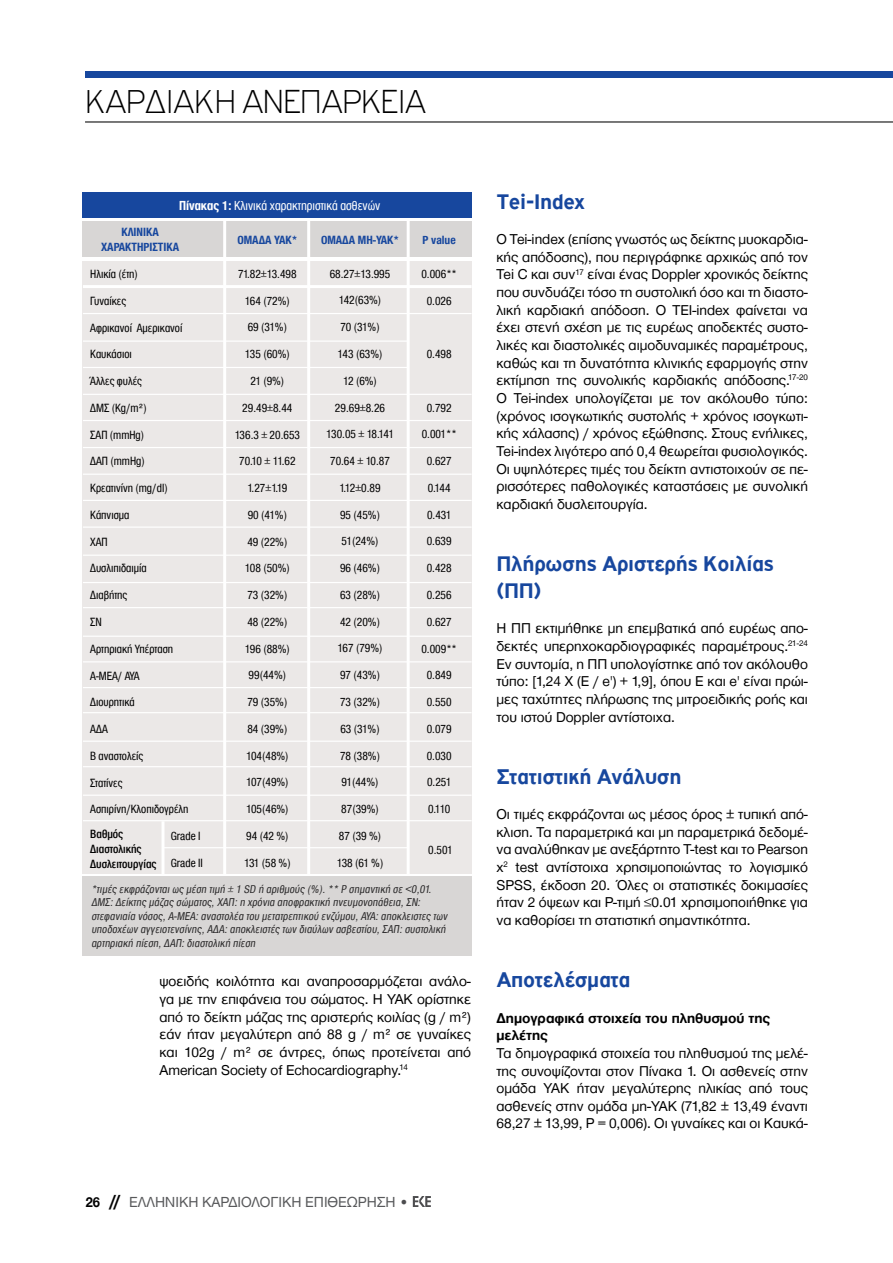
<style>
.page{position:relative;width:893px;height:1263px;background:#fff}
.page>*{position:absolute;margin:0;border:0;box-sizing:border-box;transform-origin:0 0}
.t1{font:100 35.25px "PF Highway Gothic";letter-spacing:-.01em;color:#000}
.t2{font:700 22.5px/27px "PF Highway Gothic";letter-spacing:-.015em;color:#17479e}
.t3{font:15px "Helvetica Neue Greek";color:#58595b}
.t4{font:14.7px/17.7px "Helvetica Neue Greek";color:#000;text-align:justify}
.t5{font:700 14.7px/17.7px "Helvetica Neue Greek";color:#000}
.t6{font:condensed 13.5px "Helvetica Neue Greek";color:#fff}
.t7{font:condensed 12.3px/26.7px "Helvetica Neue Greek";color:#000;text-align:center}
.t8{font:700 condensed 12.3px/14.7px "Helvetica Neue Greek";color:#17479e;text-align:center}
.t9{font:500 condensed 12.3px/14.7px "Helvetica Neue Greek";color:#000}
.t10{font:italic condensed 11.7px/13.5px "Helvetica Neue Greek";letter-spacing:.02em;color:#292829}
.s1{font-weight:700}
.s2{font-weight:700;color:#000}
.s3{font-family:"Futura TGR";font-weight:700;font-size:16.5px;color:#000}
.s4{color:#4d4d4f}
</style>
<div class="page">
<svg style="left:413px;top:1196px;width:18px;height:11px"></svg>
<hr style="left:85px;top:121px;width:808px;height:1px;background:#000">
<div style="left:85px;top:72px;width:808px;height:6px;background:#17479e"></div>
<div style="left:82px;top:221px;width:390px;height:36px;background:#d8d6d5"></div>
<div style="left:82px;top:261px;width:390px;height:613px;background:#ebe8e7"></div>
<div style="left:82px;top:193px;width:390px;height:25px;background:#17479e"></div>
<hr style="left:307px;top:221px;width:3px;height:654px;background:#fff">
<hr style="left:223px;top:221px;width:3px;height:654px;background:#fff">
<hr style="left:162px;top:821px;width:3px;height:54px;background:#fff">
<hr style="left:407px;top:221px;width:3px;height:654px;background:#fff">
<div style="left:82px;top:876px;width:390px;height:80px;background:#d8d6d5"></div>
<hr style="left:83px;top:285px;width:389px;height:3px;background:#fff">
<hr style="left:83px;top:367px;width:325px;height:1px;background:#fff">
<hr style="left:83px;top:313px;width:389px;height:1px;background:#fff">
<hr style="left:83px;top:340px;width:325px;height:2px;background:#fff">
<hr style="left:83px;top:394px;width:389px;height:1px;background:#fff">
<hr style="left:83px;top:420px;width:389px;height:1px;background:#fff">
<hr style="left:83px;top:447px;width:389px;height:1px;background:#fff">
<hr style="left:83px;top:474px;width:389px;height:1px;background:#fff">
<hr style="left:83px;top:500px;width:389px;height:1px;background:#fff">
<hr style="left:83px;top:526px;width:389px;height:2px;background:#fff">
<hr style="left:83px;top:555px;width:389px;height:1px;background:#fff">
<hr style="left:83px;top:582px;width:389px;height:1px;background:#fff">
<hr style="left:83px;top:607px;width:389px;height:1px;background:#fff">
<hr style="left:83px;top:636px;width:389px;height:1px;background:#fff">
<hr style="left:83px;top:661px;width:389px;height:1px;background:#fff">
<hr style="left:83px;top:687px;width:389px;height:1px;background:#fff">
<hr style="left:83px;top:712px;width:389px;height:1px;background:#fff">
<hr style="left:83px;top:740px;width:389px;height:2px;background:#fff">
<hr style="left:83px;top:766px;width:389px;height:1px;background:#fff">
<hr style="left:83px;top:794px;width:389px;height:2px;background:#fff">
<hr style="left:83px;top:820px;width:389px;height:1px;background:#fff">
<hr style="left:163px;top:847px;width:244px;height:1px;background:#fff">
<h1 class="t1" style="left:85px;top:84px;width:343px">ΚΑΡΔΙΑΚΗ ΑΝΕΠΑΡΚΕΙΑ</h1>
<p class="t6" style="left:179px;top:199px;width:203px"><span class="s1">Πίνακας 1:</span> Κλινικά χαρακτηριστικά ασθενών</p>
<p class="t8" style="left:101px;top:224px;width:79px">Κλινικά χαρακτηριστικά</p>
<p class="t8" style="left:237px;top:232px;width:61px">Ομάδα ΥΑΚ*</p>
<p class="t8" style="left:321px;top:232px;width:79px">Ομάδα μη-ΥΑΚ*</p>
<p class="t8" style="left:423px;top:232px;width:35px">P value</p>
<p class="t7" style="left:90px;top:260px;width:49px">Ηλικία (έτη)</p>
<p class="t7" style="left:90px;top:287px;width:38px">Γυναίκες</p>
<p class="t7" style="left:90px;top:314px;width:94px">Αφρικανοί Αμερικανοί</p>
<p class="t7" style="left:90px;top:341px;width:43px">Καυκάσιοι</p>
<p class="t7" style="left:90px;top:368px;width:53px">Άλλες φυλές</p>
<p class="t7" style="left:90px;top:394px;width:58px">ΔΜΣ (Kg/m²)</p>
<p class="t7" style="left:90px;top:421px;width:55px">ΣΑΠ (mmHg)</p>
<p class="t7" style="left:90px;top:448px;width:56px">ΔΑΠ (mmHg)</p>
<p class="t7" style="left:90px;top:475px;width:79px">Κρεατινίνη (mg/dl)</p>
<p class="t7" style="left:90px;top:501px;width:41px">Κάπνισμα</p>
<p class="t7" style="left:90px;top:528px;width:19px">ΧΑΠ</p>
<p class="t7" style="left:90px;top:555px;width:58px">Δυσλιπιδαιμία</p>
<p class="t7" style="left:90px;top:582px;width:39px">Διαβήτης</p>
<p class="t7" style="left:90px;top:608px;width:13px">ΣΝ</p>
<p class="t7" style="left:90px;top:635px;width:84px">Αρτηριακή Υπέρταση</p>
<p class="t7" style="left:90px;top:662px;width:51px">Α-ΜΕΑ/ ΑΥΑ</p>
<p class="t7" style="left:90px;top:689px;width:46px">Διουρητικά</p>
<p class="t7" style="left:90px;top:716px;width:19px">ΑΔΑ</p>
<p class="t7" style="left:90px;top:742px;width:55px">Β αναστολείς</p>
<p class="t7" style="left:90px;top:769px;width:34px">Στατίνες</p>
<p class="t7" style="left:90px;top:796px;width:100px">Ασπιρίνη/Κλοπιδογρέλη</p>
<p class="t7" style="left:171px;top:822px;width:31px">Grade I</p>
<p class="t7" style="left:171px;top:849px;width:34px">Grade II</p>
<p class="t9" style="left:90px;top:827px;width:68px">Βαθμός<br>Διαστολικής<br>Δυσλειτουργίας</p>
<p class="t7" style="left:235px;top:260px;width:67px">71.82±13.498<br>164 (72%)<br>69 (31%)<br>135 (60%)<br>21 (9%)<br>29.49±8.44<br>136.3 ± 20.653<br>70.10 ± 11.62<br>1.27±1.19<br>90 (41%)<br>49 (22%)<br>108 (50%)<br>73 (32%)<br>48 (22%)<br>196 (88%)<br>99(44%)<br>79 (35%)<br>84 (39%)<br>104(48%)<br>107(49%)<br>105(46%)<br>94 (42 %)<br>131 (58 %)</p>
<p class="t7" style="left:326px;top:260px;width:69px">68.27±13.995<br>142(63%)<br>70 (31%)<br>143 (63%)<br>12 (6%)<br>29.69±8.26<br>130.05 ± 18.141<br>70.64 ± 10.87<br>1.12±0.89<br>95 (45%)<br>51(24%)<br>96 (46%)<br>63 (28%)<br>42 (20%)<br>167 (79%)<br>97 (43%)<br>73 (32%)<br>63 (31%)<br>78 (38%)<br>91(44%)<br>87(39%)<br>87 (39 %)<br>138 (61 %)</p>
<p class="t7" style="left:421px;top:260px;width:37px">0.006**<br>0.026</p>
<p class="t7" style="left:427px;top:341px;width:26px">0.498</p>
<p class="t7" style="left:421px;top:394px;width:37px">0.792<br>0.001**<br>0.627<br>0.144<br>0.431<br>0.639<br>0.428<br>0.256<br>0.627<br>0.009**<br>0.849<br>0.550<br>0.079<br>0.030<br>0.251<br>0.110</p>
<p class="t7" style="left:428px;top:836px;width:26px">0.501</p>
<p class="t10" style="left:91px;top:882px;width:359px">*τιμές εκφράζονται ως μέση τιμή ± 1 SD ή αριθμούς (%). ** Ρ σημαντική σε &lt;0,01.<br>ΔΜΣ: Δείκτης μάζας σώματος, ΧΑΠ: η χρόνια αποφρακτική πνευμονοπάθεια, ΣΝ: στεφανιαία νόσος, Α-ΜΕΑ: αναστολέα του μετατρεπτικού ενζύμου, ΑΥΑ: αποκλειστες των υποδοχέων αγγειοτενσίνης, ΑΔΑ: αποκλειστές των διαύλων ασβεστίου, ΣΑΠ: συστολική αρτηριακή πίεση, ΔΑΠ: διαστολική πίεση</p>
<p class="t4" style="left:159px;top:973px;width:313px">ψοειδής κοιλότητα και αναπροσαρμόζεται ανάλο&shy;γα με την επιφάνεια του σώματος. Η ΥΑΚ ορίστηκε από το δείκτη μάζας της αριστερής κοιλίας (g / m²) εάν ήταν μεγαλύτερη από 88 g / m² σε γυναίκες και 102g / m² σε άντρες, όπως προτείνεται από American Society of Echocardiography.<sup>14</sup></p>
<p class="t3" style="left:86px;top:1194px;width:324px"><span class="s2">26</span> <span class="s3">//</span> EΛΛΗΝΙΚΗ ΚΑΡΔΙΟΛΟΓΙΚΗ ΕΠΙΘΕΩΡΗΣΗ <span class="s4">•</span></p>
<h2 class="t2" style="left:496px;top:188px;width:90px">Tei-Index</h2>
<p class="t4" style="left:496px;top:230px;width:313px">Ο Tei-index (επίσης γνωστός ως δείκτης μυοκαρδια&shy;κής απόδοσης), που περιγράφηκε αρχικώς από τον Tei C και συν<sup>17</sup> είναι ένας Doppler χρονικός δείκτης που συνδυάζει τόσο τη συστολική όσο και τη διαστο&shy;λική καρδιακή απόδοση. Ο ΤΕΙ-index φαίνεται να έχει στενή σχέση με τις ευρέως αποδεκτές συστο&shy;λικές και διαστολικές αιμοδυναμικές παραμέτρους, καθώς και τη δυνατότητα κλινικής εφαρμογής στην εκτίμηση της συνολικής καρδιακής απόδοσης.<sup>17-20<br></sup>Ο Tei-index υπολογίζεται με τον ακόλουθο τύπο: (χρόνος ισογκωτικής συστολής + χρόνος ισογκωτι&shy;κής χάλασης) / χρόνος εξώθησης. Στους ενήλικες, Tei-index λιγότερο από 0,4 θεωρείται φυσιολογικός.<br>Οι υψηλότερες τιμές του δείκτη αντιστοιχούν σε πε&shy;ρισσότερες παθολογικές καταστάσεις με συνολική καρδιακή δυσλειτουργία.</p>
<h2 class="t2" style="left:496px;top:550px;width:279px">Πλήρωσης Αριστερής Κοιλίας (ΠΠ)</h2>
<p class="t4" style="left:496px;top:620px;width:313px">Η ΠΠ εκτιμήθηκε μη επεμβατικά από ευρέως απο&shy;δεκτές υπερηχοκαρδιογραφικές παραμέτρους.<sup>21-24<br></sup>Εν συντομία, η ΠΠ υπολογίστηκε από τον ακόλουθο τύπο: [1,24 × (Ε / e') + 1,9], όπου Ε και e' είναι πρώι&shy;μες ταχύτητες πλήρωσης της μιτροειδικής ροής και του ιστού Doppler αντίστοιχα.</p>
<h2 class="t2" style="left:496px;top:763px;width:187px">Στατιστική Ανάλυση</h2>
<p class="t4" style="left:496px;top:805px;width:313px">Οι τιμές εκφράζονται ως μέσος όρος ± τυπική από&shy;κλιση. Τα παραμετρικά και μη παραμετρικά δεδομέ&shy;να αναλύθηκαν με ανεξάρτητο T-test και το Pearson x<sup>2</sup> test αντίστοιχα χρησιμοποιώντας το λογισμικό SPSS, έκδοση 20. Όλες οι στατιστικές δοκιμασίες ήταν 2 όψεων και Ρ-τιμή ≤0.01 χρησιμοποιήθηκε για να καθορίσει τη στατιστική σημαντικότητα.</p>
<h2 class="t2" style="left:496px;top:966px;width:135px">Aποτελέσματα</h2>
<p class="t5" style="left:496px;top:1009px;width:275px">Δημογραφικά στοιχεία του πληθυσμού της μελέτης</p>
<p class="t4" style="left:496px;top:1044px;width:313px">Τα δημογραφικά στοιχεία του πληθυσμού της μελέ&shy;της συνοψίζονται στον Πίνακα 1. Οι ασθενείς στην ομάδα ΥΑΚ ήταν μεγαλύτερης ηλικίας από τους ασθενείς στην ομάδα μη-ΥΑΚ (71,82 ± 13,49 έναντι 68,27 ± 13,99, P = 0,006). Οι γυναίκες και οι Καυκά-</p>
</div>
